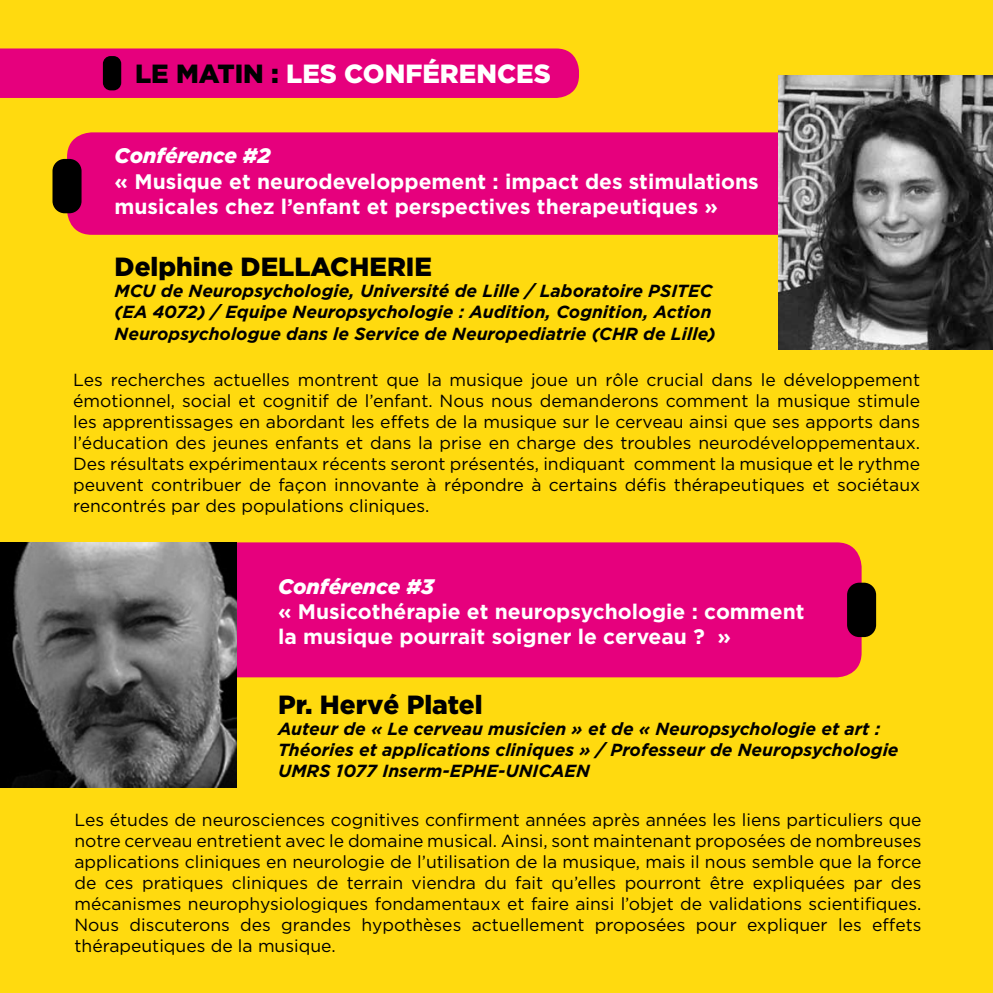
<style>
.page{position:relative;width:993px;height:993px;background:#fff}
.page>*{position:absolute;margin:0;border:0;box-sizing:border-box;transform-origin:0 0}
.t1{font:900 26.25px "Gotham";color:#000}
.t2{font:900 26.25px "Gotham";color:#fff}
.t3{font:700 21px/25.2px "Gotham";color:#fff}
.t4{font:italic 900 21px "Gotham";color:#fff}
.t5{font:17.5px/21px "Gotham";color:#000;text-align:justify}
.t6{font:italic 700 17.5px/21px "Gotham";color:#000}
.s1{color:#000}
</style>
<div class="page">
<div style="left:0;top:0;width:992px;height:992px;background:#ffda0f"></div>
<div style="left:67px;top:132px;width:710px;height:103px;background:#e6007d"></div>
<div style="left:0;top:48px;width:579px;height:50px;background:#e6007d"></div>
<div style="left:103px;top:56px;width:18px;height:34px;background:#000;border-radius:8px"></div>
<img style="left:777px;top:76px;width:215px;height:273px">
<div style="left:52px;top:159px;width:29px;height:54px;background:#000;border-radius:12px"></div>
<div style="left:236px;top:542px;width:625px;height:135px;background:#e6007d"></div>
<img style="left:0;top:542px;width:236px;height:245px">
<div style="left:846px;top:582px;width:29px;height:55px;background:#000;border-radius:12px"></div>
<h1 class="t2" style="left:135px;top:58px;width:417px"><span class="s1">LE MATIN :</span> LES CONFÉRENCES</h1>
<p class="t4" style="left:115px;top:144px;width:158px">Conférence #2</p>
<p class="t3" style="left:115px;top:168px;width:645px">« Musique et neurodeveloppement : impact des stimulations musicales chez l’enfant et perspectives therapeutiques »</p>
<h1 class="t1" style="left:115px;top:252px;width:319px">Delphine DELLACHERIE</h1>
<p class="t6" style="left:115px;top:280px;width:602px">MCU de Neuropsychologie, Université de Lille / Laboratoire PSITEC (EA 4072) / Equipe Neuropsychologie : Audition, Cognition, Action<br>Neuropsychologue dans le Service de Neuropediatrie (CHR de Lille)</p>
<p class="t5" style="left:73px;top:369px;width:848px">Les recherches actuelles montrent que la musique joue un rôle crucial dans le développement émotionnel, social et cognitif de l’enfant. Nous nous demanderons comment la musique stimule les apprentissages en abordant les effets de la musique sur le cerveau ainsi que ses apports dans l’éducation des jeunes enfants et dans la prise en charge des troubles neurodéveloppementaux.<br>Des résultats expérimentaux récents seront présentés, indiquant comment la musique et le rythme peuvent contribuer de façon innovante à répondre à certains défis thérapeutiques et sociétaux rencontrés par des populations cliniques.</p>
<p class="t4" style="left:278px;top:574px;width:157px">Conférence #3</p>
<p class="t3" style="left:278px;top:598px;width:528px">« Musicothérapie et neuropsychologie : comment la musique pourrait soigner le cerveau ? »</p>
<h1 class="t1" style="left:278px;top:688px;width:206px">Pr. Hervé Platel</h1>
<p class="t6" style="left:278px;top:717px;width:622px">Auteur de « Le cerveau musicien » et de « Neuropsychologie et art :<br>Théories et applications cliniques » / Professeur de Neuropsychologie<br>UMRS 1077 Inserm-EPHE-UNICAEN</p>
<p class="t5" style="left:74px;top:809px;width:848px">Les études de neurosciences cognitives confirment années après années les liens particuliers que notre cerveau entretient avec le domaine musical. Ainsi, sont maintenant proposées de nombreuses applications cliniques en neurologie de l’utilisation de la musique, mais il nous semble que la force de ces pratiques cliniques de terrain viendra du fait qu’elles pourront être expliquées par des mécanismes neurophysiologiques fondamentaux et faire ainsi l’objet de validations scientifiques.<br>Nous discuterons des grandes hypothèses actuellement proposées pour expliquer les effets thérapeutiques de la musique.</p>
</div>
